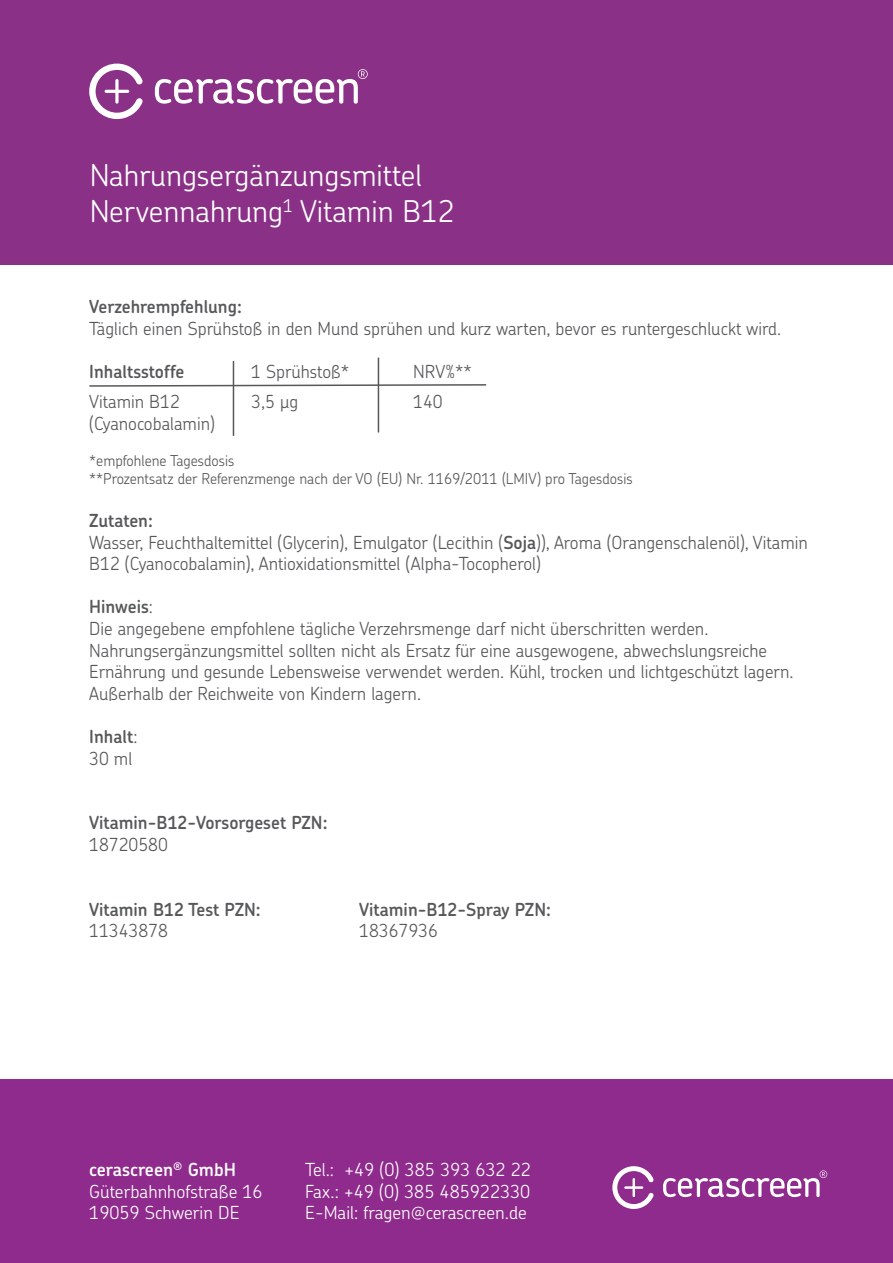
<style>
.page{position:relative;width:893px;height:1263px;background:#fff}
.page>*{position:absolute;margin:0;border:0;box-sizing:border-box;transform-origin:0 0}
.t1{font:300 30px/36px "Chevin Std";color:#fff}
.t2{font:300 18px/21.6px "Chevin Std";color:#57585a}
.t3{font:600 18px "Chevin Std";color:#57585a}
.t4{font:300 18px "Chevin Std";color:#fff}
.t5{font:600 18px "Chevin Std";color:#fff}
.t6{font:300 15px "Chevin Std";color:#57585a}
.s1{font-weight:600}
.s2{font-weight:300}
</style>
<div class="page">
<div style="left:0;top:0;width:893px;height:265px;background:#8a3087"></div>
<svg style="left:89px;top:64px;width:54px;height:55px"></svg>
<svg style="left:155px;top:69px;width:213px;height:35px"></svg>
<div style="left:0;top:1080px;width:893px;height:183px;background:#8f2b8c"></div>
<svg style="left:612px;top:1166px;width:42px;height:43px"></svg>
<svg style="left:663px;top:1170px;width:164px;height:27px"></svg>
<svg style="left:89px;top:383px;width:398px;height:4px"></svg>
<hr style="left:378px;top:358px;width:1px;height:74px;background:#57585a">
<hr style="left:233px;top:361px;width:1px;height:75px;background:#57585a">
<h1 class="t1" style="left:90px;top:156px;width:367px">Nahrungsergänzungsmittel<br>Nervennahrung<sup>1</sup> Vitamin B12</h1>
<p class="t3" style="left:89px;top:295px;width:154px">Verzehrempfehlung:</p>
<p class="t2" style="left:89px;top:317px;width:693px">Täglich einen Sprühstoß in den Mund sprühen und kurz warten, bevor es runtergeschluckt wird.</p>
<p class="t3" style="left:89px;top:360px;width:96px">Inhaltsstoffe</p>
<p class="t2" style="left:251px;top:360px;width:100px">1 Sprühstoß*</p>
<p class="t2" style="left:413px;top:360px;width:60px">NRV%**</p>
<p class="t2" style="left:89px;top:390px;width:92px">Vitamin B12</p>
<p class="t2" style="left:251px;top:390px;width:48px">3,5 µg</p>
<p class="t2" style="left:413px;top:390px;width:31px">140</p>
<p class="t2" style="left:89px;top:412px;width:127px">(Cyanocobalamin)</p>
<p class="t6" style="left:89px;top:450px;width:147px">*empfohlene Tagesdosis</p>
<p class="t6" style="left:89px;top:468px;width:545px">**Prozentsatz der Referenzmenge nach der VO (EU) Nr. 1169/2011 (LMIV) pro Tagesdosis</p>
<p class="t3" style="left:89px;top:509px;width:65px">Zutaten:</p>
<p class="t2" style="left:89px;top:531px;width:720px">Wasser, Feuchthaltemittel (Glycerin), Emulgator (Lecithin (<span class="s1">Soja</span>)), Aroma (Orangenschalenöl), Vitamin<br>B12 (Cyanocobalamin), Antioxidationsmittel (Alpha-Tocopherol)</p>
<p class="t3" style="left:89px;top:595px;width:65px">Hinweis<span class="s2">:</span></p>
<p class="t2" style="left:89px;top:617px;width:706px">Die angegebene empfohlene tägliche Verzehrsmenge darf nicht überschritten werden.<br>Nahrungsergänzungsmittel sollten nicht als Ersatz für eine ausgewogene, abwechslungsreiche<br>Ernährung und gesunde Lebensweise verwendet werden. Kühl, trocken und lichtgeschützt lagern.</p>
<p class="t2" style="left:89px;top:682px;width:333px">Außerhalb der Reichweite von Kindern lagern.</p>
<p class="t3" style="left:89px;top:725px;width:50px">Inhalt<span class="s2">:</span></p>
<p class="t2" style="left:89px;top:747px;width:45px">30 ml</p>
<p class="t3" style="left:89px;top:811px;width:240px">Vitamin-B12-Vorsorgeset PZN:</p>
<p class="t2" style="left:89px;top:833px;width:80px">18720580</p>
<p class="t3" style="left:89px;top:897px;width:173px">Vitamin B12 Test PZN:</p>
<p class="t3" style="left:359px;top:897px;width:193px">Vitamin-B12-Spray PZN:</p>
<p class="t2" style="left:89px;top:920px;width:80px">11343878</p>
<p class="t2" style="left:359px;top:920px;width:80px">18367936</p>
<p class="t5" style="left:89px;top:1157px;width:148px">cerascreen<sup>®</sup> GmbH</p>
<p class="t4" style="left:305px;top:1157px;width:227px">Tel.: +49 (0) 385 393 632 22</p>
<p class="t4" style="left:89px;top:1179px;width:175px">Güterbahnhofstraße 16</p>
<p class="t4" style="left:305px;top:1179px;width:227px">Fax.: +49 (0) 385 485922330</p>
<p class="t4" style="left:89px;top:1200px;width:152px">19059 Schwerin DE</p>
<p class="t4" style="left:305px;top:1200px;width:223px">E-Mail: fragen@cerascreen.de</p>
</div>
